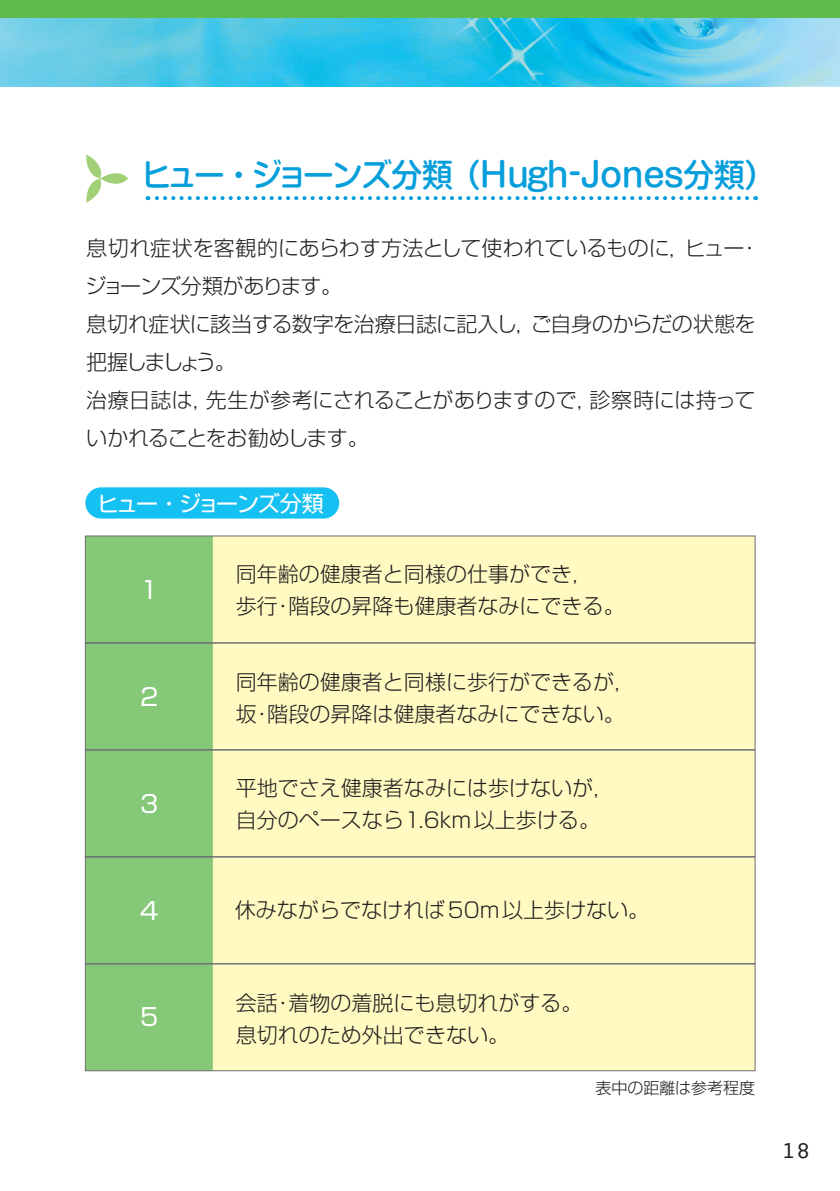
<style>
.page{position:relative;width:840px;height:1191px;background:#fff}
.page>*{position:absolute;margin:0;border:0;box-sizing:border-box;transform-origin:0 0}
.t1{font:500 32px "Shin M Go Pro";letter-spacing:-.06em;color:#069edb;scale:.96 1}
.t2{font:24px "Shin Go Pro";color:#fff}
.t3{font:24px "Courier";color:#231f20}
.t4{font:22px "Shin Go Pro";letter-spacing:-.075em;color:#fff}
.t5{font:300 21px/38px "Shin Go Pro";color:#231f20}
.t6{font:300 16px "Shin Go Pro";color:#231f20}
.s1{font-size:33px}
</style>
<div class="page">
<img style="left:0;top:17px;width:839px;height:70px">
<div style="left:0;top:0;width:839px;height:17px;background:#5fbb4e"></div>
<div style="left:213px;top:536px;width:541px;height:534px;background:#fffac1"></div>
<div style="left:85px;top:536px;width:128px;height:534px;background:#85c878"></div>
<svg style="left:147px;top:196px;width:599px;height:4px"></svg>
<svg style="left:86px;top:154px;width:42px;height:49px"></svg>
<div style="left:85px;top:487px;width:254px;height:31px;background:#15c0f2;border-radius:16px"></div>
<div style="left:85px;top:642px;width:670px;height:108px;border:1px solid #6c6d70"></div>
<div style="left:85px;top:749px;width:670px;height:108px;border:1px solid #6c6d70"></div>
<div style="left:85px;top:856px;width:670px;height:108px;border:1px solid #6c6d70"></div>
<div style="left:85px;top:963px;width:670px;height:108px;border:1px solid #6c6d70"></div>
<h1 class="t1" style="left:141px;top:149px;width:661px">ヒュー・ジョーンズ分類（<span class="s1">Huｇh-Jones</span>分類）</h1>
<p class="t5" style="left:85px;top:227px;width:676px">息切れ症状を客観的にあらわす方法として使われているものに，ヒュー・ジョーンズ分類があります。<br>息切れ症状に該当する数字を治療日誌に記入し，ご自身のからだの状態を把握しましょう。<br>治療日誌は，先生が参考にされることがありますので，診察時には持っていかれることをお勧めします。</p>
<p class="t4" style="left:97px;top:485px;width:228px">ヒュー・ジョーンズ分類</p>
<p class="t2" style="left:140px;top:570px;width:20px">1</p>
<p class="t2" style="left:140px;top:677px;width:20px">2</p>
<p class="t2" style="left:140px;top:783px;width:20px">3</p>
<p class="t2" style="left:140px;top:890px;width:20px">4</p>
<p class="t2" style="left:140px;top:997px;width:20px">5</p>
<p class="t5" style="left:236px;top:556px;width:390px;line-height:32px">同年齢の健康者と同様の仕事ができ，<br>歩行・階段の昇降も健康者なみにできる。</p>
<p class="t5" style="left:236px;top:663px;width:401px;line-height:32px">同年齢の健康者と同様に歩行ができるが，坂・階段の昇降は健康者なみにできない。</p>
<p class="t5" style="left:236px;top:769px;width:380px;line-height:32px">平地でさえ健康者なみには歩けないが，自分のペースなら1.6km以上歩ける。</p>
<p class="t5" style="left:235px;top:888px;width:415px">休みながらでなければ50m以上歩けない。</p>
<p class="t5" style="left:236px;top:984px;width:348px;line-height:32px">会話・着物の着脱にも息切れがする。息切れのため外出できない。</p>
<p class="t6" style="left:595px;top:1074px;width:161px">表中の距離は参考程度</p>
<p class="t3" style="left:781px;top:1132px;width:30px">18</p>
</div>
